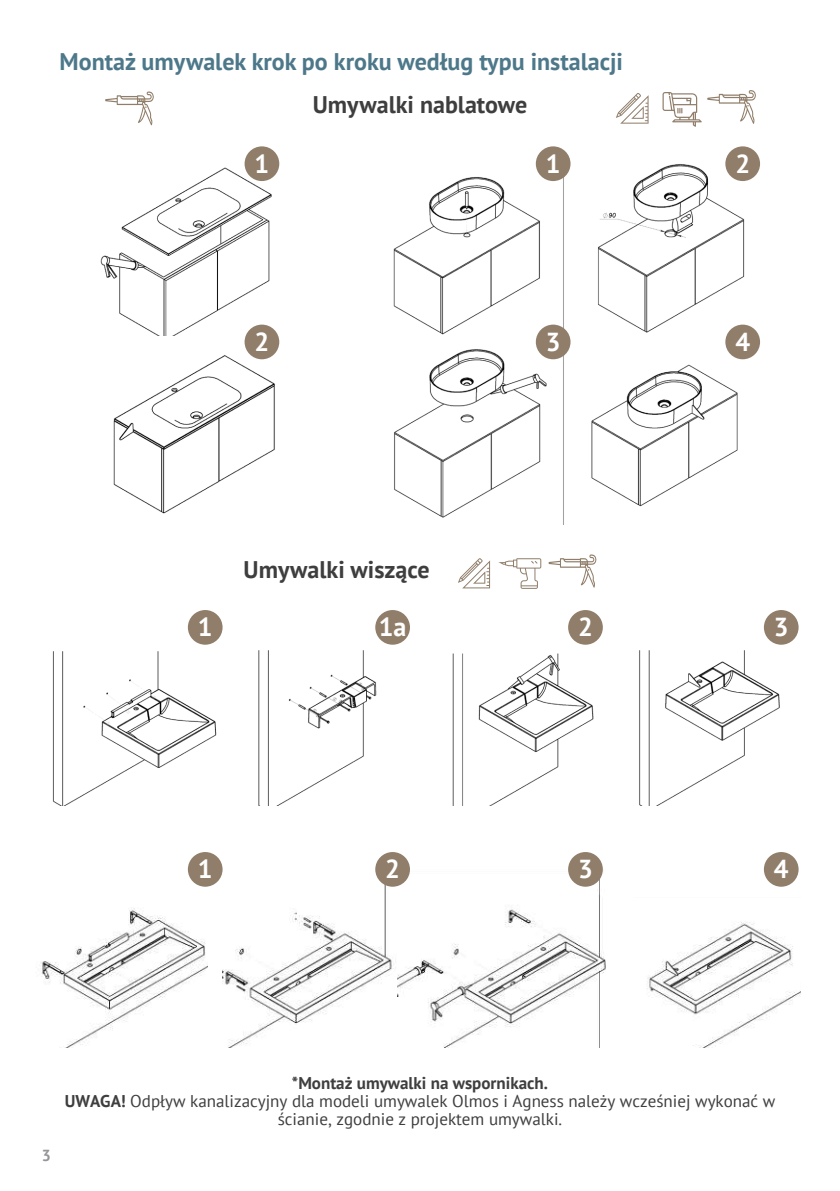
<style>
.page{position:relative;width:840px;height:1191px;background:#fff}
.page>*{position:absolute;margin:0;border:0;box-sizing:border-box;transform-origin:0 0}
.t1{font:700 26px "PT Sans";color:#fff}
.t2{font:700 24px "PT Sans";color:#4d788a}
.t3{font:700 24px "PT Sans";color:#3e3e3f}
.t4{font:17px/18.4px "PT Sans";color:#3e3e3f;text-align:center}
.t5{font:700 16px "PT Sans";color:#939598}
.s1{font-weight:700}
</style>
<div class="page">
<img style="left:100px;top:167px;width:176px;height:169px">
<img style="left:52px;top:631px;width:167px;height:174px">
<img style="left:452px;top:636px;width:149px;height:169px">
<img style="left:258px;top:631px;width:152px;height:174px">
<img style="left:639px;top:638px;width:155px;height:167px">
<img style="left:40px;top:869px;width:168px;height:178px">
<img style="left:222px;top:869px;width:175px;height:178px">
<img style="left:397px;top:869px;width:208px;height:178px">
<img style="left:647px;top:922px;width:152px;height:125px">
<img style="left:113px;top:352px;width:163px;height:162px">
<img style="left:393px;top:174px;width:174px;height:161px">
<img style="left:598px;top:164px;width:161px;height:173px">
<img style="left:394px;top:349px;width:173px;height:175px">
<img style="left:591px;top:346px;width:168px;height:161px">
<div style="left:244px;top:146px;width:35px;height:35px;background:#907e6a;border-radius:50%"></div>
<div style="left:188px;top:610px;width:34px;height:34px;background:#907e6a;border-radius:50%"></div>
<div style="left:375px;top:610px;width:35px;height:34px;background:#907e6a;border-radius:50%"></div>
<div style="left:568px;top:610px;width:34px;height:34px;background:#907e6a;border-radius:50%"></div>
<div style="left:763px;top:610px;width:35px;height:34px;background:#907e6a;border-radius:50%"></div>
<div style="left:188px;top:852px;width:34px;height:34px;background:#907e6a;border-radius:50%"></div>
<div style="left:375px;top:852px;width:35px;height:34px;background:#907e6a;border-radius:50%"></div>
<div style="left:568px;top:852px;width:34px;height:34px;background:#907e6a;border-radius:50%"></div>
<div style="left:763px;top:852px;width:35px;height:34px;background:#907e6a;border-radius:50%"></div>
<div style="left:244px;top:324px;width:35px;height:35px;background:#907e6a;border-radius:50%"></div>
<div style="left:535px;top:146px;width:35px;height:35px;background:#907e6a;border-radius:50%"></div>
<div style="left:535px;top:324px;width:35px;height:35px;background:#907e6a;border-radius:50%"></div>
<div style="left:725px;top:146px;width:34px;height:35px;background:#907e6a;border-radius:50%"></div>
<div style="left:725px;top:324px;width:34px;height:35px;background:#907e6a;border-radius:50%"></div>
<svg style="left:458px;top:558px;width:32px;height:30px"></svg>
<svg style="left:498px;top:558px;width:43px;height:31px"></svg>
<svg style="left:548px;top:554px;width:48px;height:34px"></svg>
<svg style="left:616px;top:93px;width:32px;height:31px"></svg>
<svg style="left:662px;top:90px;width:93px;height:37px"></svg>
<svg style="left:105px;top:91px;width:49px;height:34px"></svg>
<h2 class="t2" style="left:60px;top:46px;width:564px">Montaż umywalek krok po kroku według typu instalacji</h2>
<h2 class="t3" style="left:312px;top:89px;width:216px">Umywalki nablatowe</h2>
<h1 class="t1" style="left:254px;top:146px;width:16px">1</h1>
<h1 class="t1" style="left:545px;top:146px;width:16px">1</h1>
<h1 class="t1" style="left:254px;top:325px;width:16px">2</h1>
<h2 class="t3" style="left:243px;top:554px;width:187px">Umywalki wiszące</h2>
<h1 class="t1" style="left:545px;top:325px;width:16px">3</h1>
<h1 class="t1" style="left:735px;top:146px;width:16px">2</h1>
<h1 class="t1" style="left:735px;top:325px;width:16px">4</h1>
<h1 class="t1" style="left:198px;top:610px;width:16px">1</h1>
<h1 class="t1" style="left:378px;top:610px;width:29px">1а</h1>
<h1 class="t1" style="left:577px;top:610px;width:16px">2</h1>
<h1 class="t1" style="left:773px;top:610px;width:16px">3</h1>
<h1 class="t1" style="left:198px;top:852px;width:16px">1</h1>
<h1 class="t1" style="left:385px;top:852px;width:16px">2</h1>
<h1 class="t1" style="left:577px;top:852px;width:16px">3</h1>
<h1 class="t1" style="left:773px;top:852px;width:16px">4</h1>
<p class="t5" style="left:42px;top:1145px;width:11px">3</p>
<p class="t4" style="left:65px;top:1073px;width:711px"><span class="s1">*Montaż umywalki na wspornikach.<br>UWAGA!</span> Odpływ kanalizacyjny dla modeli umywalek Olmos i Agness należy wcześniej wykonać w ścianie, zgodnie z projektem umywalki.</p>
</div>
